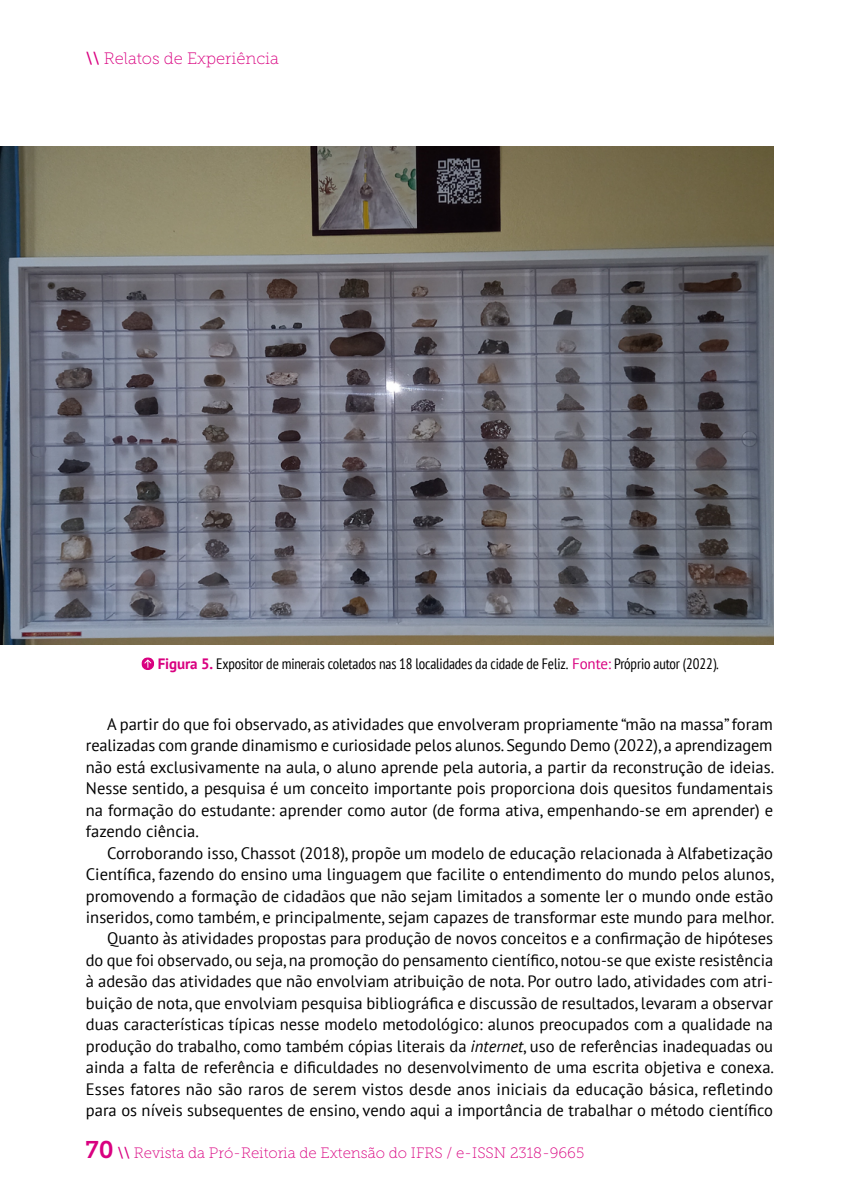
<style>
.page{position:relative;width:859px;height:1202px;background:#fff}
.page>*{position:absolute;margin:0;border:0;box-sizing:border-box;transform-origin:0 0}
.t1{font:16.5px/21.5px "PT Sans";color:#000;text-align:justify}
.t2{font:16.5px "Museo Slab 100";color:#d90080}
.t3{font:condensed 15px "PT Sans";letter-spacing:-.01em;color:#000}
.t4{font:15px "Museo Slab 100";color:#d90080}
.s1{font-family:"Museo Slab 500"}
.s2{font-weight:700;font-stretch:normal;color:#d90080}
.s3{font-stretch:normal;color:#d90080}
.s4{font-style:italic}
.s5{font-family:"Museo Slab 700";font-size:24px}
</style>
<div class="page">
<img style="left:0;top:147px;width:772px;height:498px">
<svg style="left:141px;top:657px;width:13px;height:13px"></svg>
<svg style="left:144px;top:659px;width:7px;height:8px"></svg>
<p class="t2" style="left:86px;top:50px;width:194px"><span class="s1">\\</span> Relatos de Experiência</p>
<p class="t3" style="left:158px;top:654px;width:562px"><span class="s2">Figura 5.</span> Expositor de minerais coletados nas 18 localidades da cidade de Feliz. <span class="s3">Fonte:</span> Próprio autor (2022).</p>
<p class="t1" style="left:86px;top:712px;width:689px;text-indent:21px">A partir do que foi observado, as atividades que envolveram propriamente “mão na massa” foram realizadas com grande dinamismo e curiosidade pelos alunos. Segundo Demo (2022), a aprendizagem não está exclusivamente na aula, o aluno aprende pela autoria, a partir da reconstrução de ideias.<br>Nesse sentido, a pesquisa é um conceito importante pois proporciona dois quesitos fundamentais na formação do estudante: aprender como autor (de forma ativa, empenhando-se em aprender) e fazendo ciência.</p>
<p class="t1" style="left:86px;top:841px;width:689px;text-align:right">Corroborando isso, Chassot (2018), propõe um modelo de educação relacionada à Alfabetização Científica, fazendo do ensino uma linguagem que facilite o entendimento do mundo pelos alunos, promovendo a formação de cidadãos que não sejam limitados a somente ler o mundo onde estão inseridos, como também, e principalmente, sejam capazes de transformar este mundo para melhor.<br>Quanto às atividades propostas para produção de novos conceitos e a confirmação de hipóteses<br>do que foi observado, ou seja, na promoção do pensamento científico, notou-se que existe resistência à adesão das atividades que não envolviam atribuição de nota. Por outro lado, atividades com atri&shy;buição de nota, que envolviam pesquisa bibliográfica e discussão de resultados, levaram a observar duas características típicas nesse modelo metodológico: alunos preocupados com a qualidade na produção do trabalho, como também cópias literais da <span class="s4">internet</span>, uso de referências inadequadas ou ainda a falta de referência e dificuldades no desenvolvimento de uma escrita objetiva e conexa.<br>Esses fatores não são raros de serem vistos desde anos iniciais da educação básica, refletindo para os níveis subsequentes de ensino, vendo aqui a importância de trabalhar o método científico</p>
<p class="t4" style="left:85px;top:1144px;width:500px"><span class="s5">70</span> <span class="s1">\\</span> Revista da Pró-Reitoria de Extensão do IFRS / e-ISSN 2318-9665</p>
</div>
